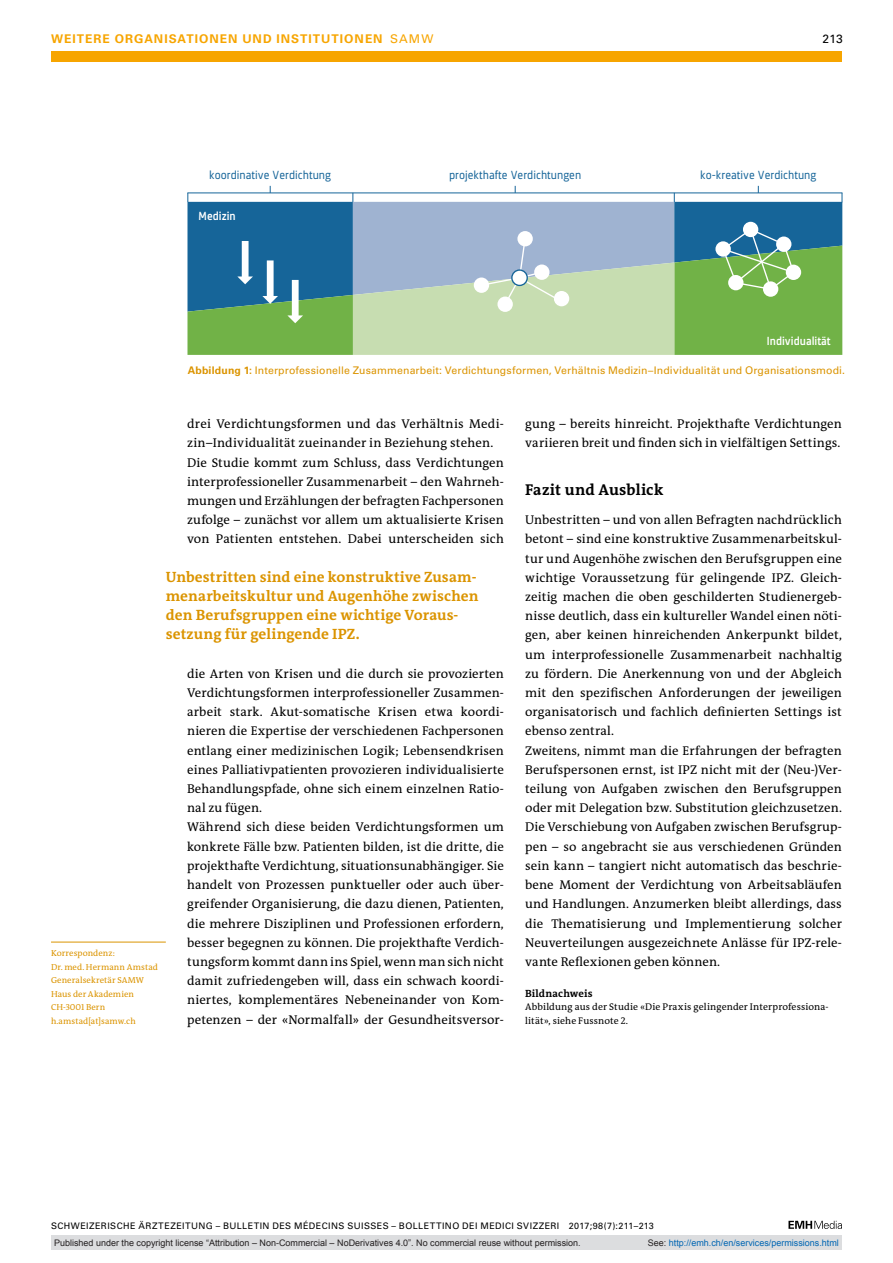
<style>
.page{position:relative;width:893px;height:1263px;background:#fff}
.page>*{position:absolute;margin:0;border:0;box-sizing:border-box;transform-origin:0 0}
.section-h1{font:700 15.75px "The Antiqua B W7";letter-spacing:.005em;color:#000}
.catchwords{font:700 15px/19.2px "The Antiqua B W7";letter-spacing:.005em;color:#db9400}
.section-pn{font:12.75px/19.2px "The Antiqua B W5 Plain";letter-spacing:.01em;color:#000;text-align:justify}
.t1{font:12.15px "Sinews Sans Pro";color:#166599}
.t2{font:500 12.15px "Sinews Sans Pro";color:#fff}
.t3{font:700 12px "Univers LT Std";letter-spacing:.085em;color:#f7a500}
.t4{font:12px "Univers LT Std";color:#000}
.fig-caption{font:10.5px "Univers LT Std";letter-spacing:.01em;color:#db9400}
.an-credits-title{font:700 10.5px "The Antiqua B W7";letter-spacing:.015em;color:#000}
.an-credits{font:9.75px/13.5px "The Antiqua B W5 Plain";letter-spacing:.01em;color:#000}
.t5{font:9px "Arial";color:#231f20}
.t6{font:9px "Univers LT Std";letter-spacing:.05em;color:#000}
.t7{font:9px "Arial";color:#0166b3}
.author-address{font:8.7px/13.5px "The Antiqua B W5 Plain";letter-spacing:.01em;color:#db9400}
.s1{font-weight:400}
.s2{font-weight:700}
.s3{color:#231f20}
</style>
<div class="page">
<svg style="left:788px;top:1221px;width:54px;height:8px"></svg>
<div style="left:51px;top:51px;width:791px;height:11px;background:#f7a500"></div>
<hr style="left:51px;top:942px;width:115px;height:1px;background:#db9400">
<svg style="left:187px;top:186px;width:656px;height:169px;background:#8ab3a4"></svg>
<svg style="left:512px;top:270px;width:15px;height:15px"></svg>
<div style="left:511px;top:269px;width:17px;height:17px;border:1px solid #166599;border-radius:50%"></div>
<div style="left:51px;top:1235px;width:791px;height:15px;background:#dcdddf"></div>
<p class="t3" style="left:51px;top:31px;width:384px">WEITERE ORGANISATIONEN UND INSTITUTIONEN <span class="s1">SAMW</span></p>
<p class="t4" style="left:823px;top:31px;width:22px">213</p>
<p class="t1" style="left:209px;top:168px;width:123px">koordinative Verdichtung</p>
<p class="t2" style="left:199px;top:209px;width:39px">Medizin</p>
<p class="t1" style="left:449px;top:168px;width:134px">projekthafte Verdichtungen</p>
<p class="t1" style="left:700px;top:168px;width:118px">ko-kreative Verdichtung</p>
<p class="t2" style="left:767px;top:335px;width:65px">Individualität</p>
<p class="fig-caption" style="left:188px;top:364px;width:659px"><span class="s2">Abbildung 1:</span> Interprofessionelle Zusammenarbeit: Verdichtungsformen, Verhältnis Medizin–Individualität und Organisationsmodi.</p>
<p class="section-pn" style="left:187px;top:414px;width:318px">drei Verdichtungsformen und das Verhältnis Medi&shy;zin–Individualität zueinander in Beziehung stehen.</p>
<p class="section-pn" style="left:187px;top:453px;width:318px">Die Studie kommt zum Schluss, dass Verdichtungen interprofessioneller Zusammenarbeit – den Wahrneh&shy;mungen und Erzählungen der befragten Fachpersonen zufolge – zunächst vor allem um aktualisierte Krisen von Patienten entstehen. Dabei unterscheiden sich</p>
<p class="catchwords" style="left:166px;top:567px;width:314px">Unbestritten sind eine konstruktive Zusam&shy;menarbeitskultur und Augenhöhe zwischen den Berufsgruppen eine wichtige Voraus&shy;setzung für gelingende IPZ.</p>
<p class="author-address" style="left:51px;top:946px;width:108px">Korrespondenz:<br>Dr. med. Hermann Amstad<br>Generalsekretär SAMW<br>Haus der Akademien<br>CH-3001 Bern h.amstad[at]samw.ch</p>
<p class="section-pn" style="left:187px;top:664px;width:318px">die Arten von Krisen und die durch sie provozierten Verdichtungsformen interprofessioneller Zusammen&shy;arbeit stark. Akut-somatische Krisen etwa koordi&shy;nieren die Expertise der verschiedenen Fachpersonen entlang einer medizinischen Logik; Lebensendkrisen eines Palliativpatienten provozieren individualisierte Behandlungspfade, ohne sich einem einzelnen Ratio&shy;nal zu fügen.</p>
<p class="section-pn" style="left:187px;top:818px;width:318px">Während sich diese beiden Verdichtungsformen um konkrete Fälle bzw. Patienten bilden, ist die dritte, die projekthafte Verdichtung, situationsunabhängiger. Sie handelt von Prozessen punktueller oder auch über&shy;greifender Organisierung, die dazu dienen, Patienten, die mehrere Disziplinen und Professionen erfordern, besser begegnen zu können. Die projekthafte Verdich&shy;tungsform kommt dann ins Spiel, wenn man sich nicht damit zufriedengeben will, dass ein schwach koordi&shy;niertes, komplementäres Nebeneinander von Kom&shy;petenzen – der «Normalfall» der Gesundheitsversor-</p>
<p class="section-pn" style="left:525px;top:414px;width:318px">gung – bereits hinreicht. Projekthafte Verdichtungen variieren breit und finden sich in vielfältigen Settings.</p>
<p class="section-h1" style="left:525px;top:480px;width:140px">Fazit und Ausblick</p>
<p class="section-pn" style="left:525px;top:510px;width:318px">Unbestritten – und von allen Befragten nachdrücklich betont – sind eine konstruktive Zusammenarbeitskul&shy;tur und Augenhöhe zwischen den Berufsgruppen eine wichtige Voraussetzung für gelingende IPZ. Gleich&shy;zeitig machen die oben geschilderten Studienergeb&shy;nisse deutlich, dass ein kultureller Wandel einen nöti&shy;gen, aber keinen hinreichenden Ankerpunkt bildet, um interprofessionelle Zusammenarbeit nachhaltig zu fördern. Die Anerkennung von und der Abgleich mit den spezifischen Anforderungen der jeweiligen organisatorisch und fachlich definierten Settings ist ebenso zentral.</p>
<p class="section-pn" style="left:525px;top:741px;width:318px">Zweitens, nimmt man die Erfahrungen der befragten Berufspersonen ernst, ist IPZ nicht mit der (Neu-)Ver&shy;teilung von Aufgaben zwischen den Berufsgruppen oder mit Delegation bzw. Substitution gleichzusetzen.<br>Die Verschiebung von Aufgaben zwischen Berufsgrup&shy;pen – so angebracht sie aus verschiedenen Gründen sein kann – tangiert nicht automatisch das beschrie&shy;bene Moment der Verdichtung von Arbeitsabläufen und Handlungen. Anzumerken bleibt allerdings, dass die Thematisierung und Implementierung solcher Neuverteilungen ausgezeichnete Anlässe für IPZ-rele&shy;vante Reflexionen geben können.</p>
<p class="an-credits-title" style="left:525px;top:986px;width:69px">Bildnachweis</p>
<p class="an-credits" style="left:525px;top:1000px;width:305px">Abbildung aus der Studie «Die Praxis gelingender Interprofessiona&shy;lität», siehe Fussnote 2.</p>
<p class="t6" style="left:51px;top:1220px;width:604px">SCHWEIZERISCHE ÄRZTEZEITUNG – BULLETIN DES MÉDECINS SUISSES – BOLLETTINO DEI MEDICI SVIZZERI 2017;98(7):211–213</p>
<p class="t5" style="left:54px;top:1237px;width:528px">Published under the copyright license “Attribution – Non-Commercial – NoDerivatives 4.0”. No commercial reuse without permission.</p>
<p class="t7" style="left:648px;top:1237px;width:193px"><span class="s3">See:</span> http://emh.ch/en/services/permissions.html</p>
</div>
